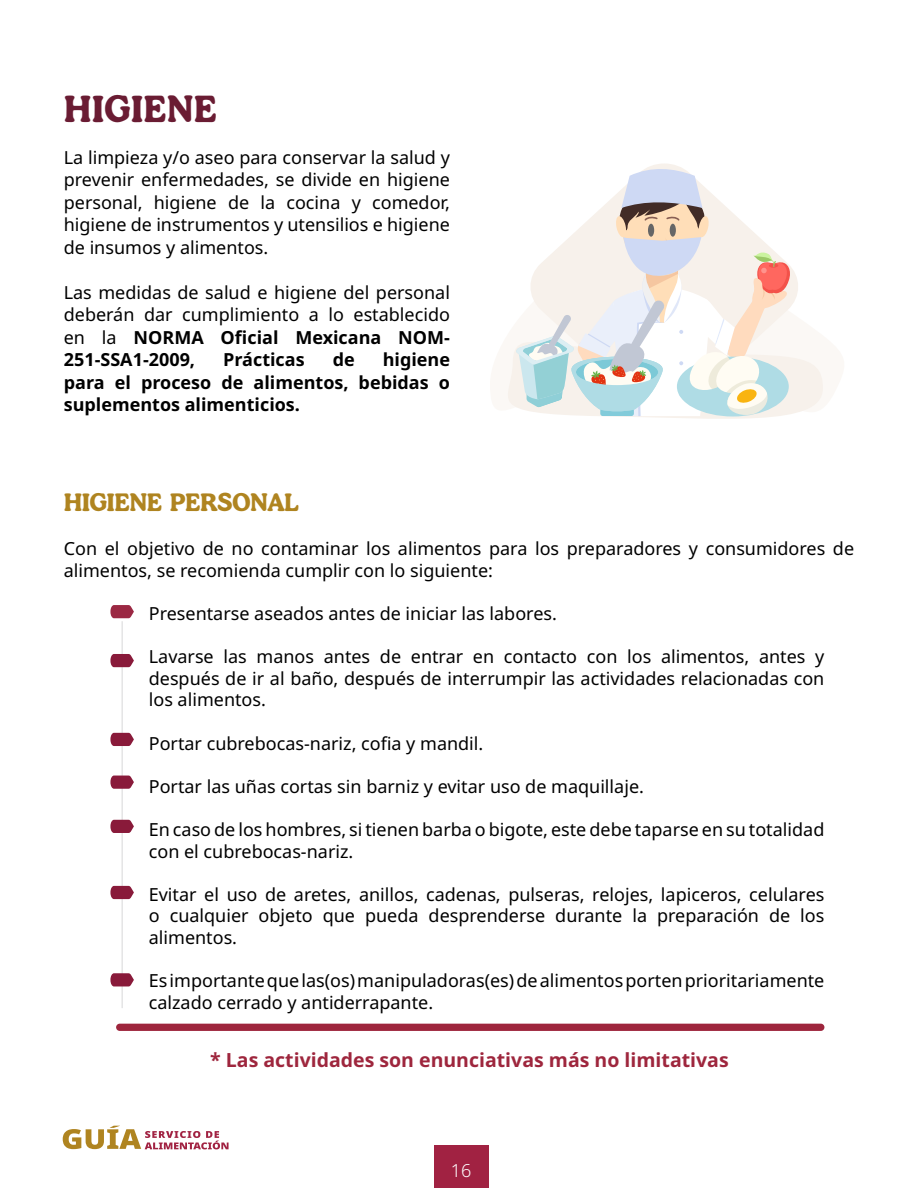
<style>
.page{position:relative;width:918px;height:1188px;background:#fff}
.page>*{position:absolute;margin:0;border:0;box-sizing:border-box;transform-origin:0 0}
.t1{font:700 36px "Patria";color:#6a1c33}
.t2{font:700 24px "Patria";letter-spacing:-.025em;color:#af8420}
.t3{font:700 19.5px "Noto Sans";color:#9e263d}
.t4{font:18px/21.6px "Noto Sans";color:#000;text-align:justify}
.t5{font:700 18px/22.5px "Noto Sans";color:#000;text-align:justify}
.t6{font:300 18px "Noto Sans";color:#fff}
.s1{font-weight:700}
</style>
<div class="page">
<div style="left:434px;top:1146px;width:54px;height:42px;background:#a12242"></div>
<svg style="left:63px;top:1126px;width:166px;height:23px"></svg>
<hr style="left:121px;top:621px;width:2px;height:387px;background:#98989a">
<svg style="left:110px;top:654px;width:24px;height:13px"></svg>
<svg style="left:507px;top:166px;width:316px;height:253px"></svg>
<svg style="left:110px;top:605px;width:24px;height:13px"></svg>
<svg style="left:110px;top:733px;width:24px;height:13px"></svg>
<svg style="left:110px;top:776px;width:24px;height:13px"></svg>
<svg style="left:110px;top:820px;width:24px;height:13px"></svg>
<svg style="left:110px;top:886px;width:24px;height:13px"></svg>
<svg style="left:110px;top:973px;width:24px;height:13px"></svg>
<div style="left:116px;top:1024px;width:708px;height:7px;background:#9e263d;border-radius:4px"></div>
<h1 class="t1" style="left:64px;top:86px;width:155px">HIGIENE</h1>
<p class="t4" style="left:64px;top:147px;width:388px;line-height:22.5px">La limpieza y/o aseo para conservar la salud y prevenir enfermedades, se divide en higiene personal, higiene de la cocina y comedor, higiene de instrumentos y utensilios e higiene de insumos y alimentos.</p>
<p class="t4" style="left:64px;top:282px;width:388px;line-height:22.5px">Las medidas de salud e higiene del personal deberán dar cumplimiento a lo establecido en la <span class="s1">NORMA Oficial Mexicana NOM-251-SSA1-2009,</span></p>
<p class="t5" style="left:223px;top:349px;width:83px">Prácticas</p>
<p class="t5" style="left:333px;top:349px;width:24px">de</p>
<p class="t5" style="left:64px;top:349px;width:388px;text-indent:319px">higiene para el proceso de alimentos, bebidas o suplementos alimenticios.</p>
<h2 class="t2" style="left:64px;top:487px;width:237px">HIGIENE PERSONAL</h2>
<p class="t4" style="left:64px;top:538px;width:792px">Con el objetivo de no contaminar los alimentos para los preparadores y consumidores de alimentos, se recomienda cumplir con lo siguiente:</p>
<p class="t4" style="left:149px;top:603px;width:410px">Presentarse aseados antes de iniciar las labores.</p>
<p class="t4" style="left:149px;top:646px;width:677px">Lavarse las manos antes de entrar en contacto con los alimentos, antes y después de ir al baño, después de interrumpir las actividades relacionadas con los alimentos.</p>
<p class="t4" style="left:149px;top:733px;width:336px">Portar cubrebocas-nariz, cofia y mandil.</p>
<p class="t4" style="left:149px;top:776px;width:497px">Portar las uñas cortas sin barniz y evitar uso de maquillaje.</p>
<p class="t4" style="left:149px;top:819px;width:677px">En caso de los hombres, si tienen barba o bigote, este debe taparse en su totalidad con el cubrebocas-nariz.</p>
<p class="t4" style="left:149px;top:884px;width:677px">Evitar el uso de aretes, anillos, cadenas, pulseras, relojes, lapiceros, celulares o cualquier objeto que pueda desprenderse durante la preparación de los alimentos.</p>
<p class="t4" style="left:149px;top:970px;width:677px">Es importante que las(os) manipuladoras(es) de alimentos porten prioritariamente calzado cerrado y antiderrapante.</p>
<p class="t3" style="left:210px;top:1046px;width:520px">* Las actividades son enunciativas más no limitativas</p>
<p class="t6" style="left:451px;top:1158px;width:22px">16</p>
</div>
